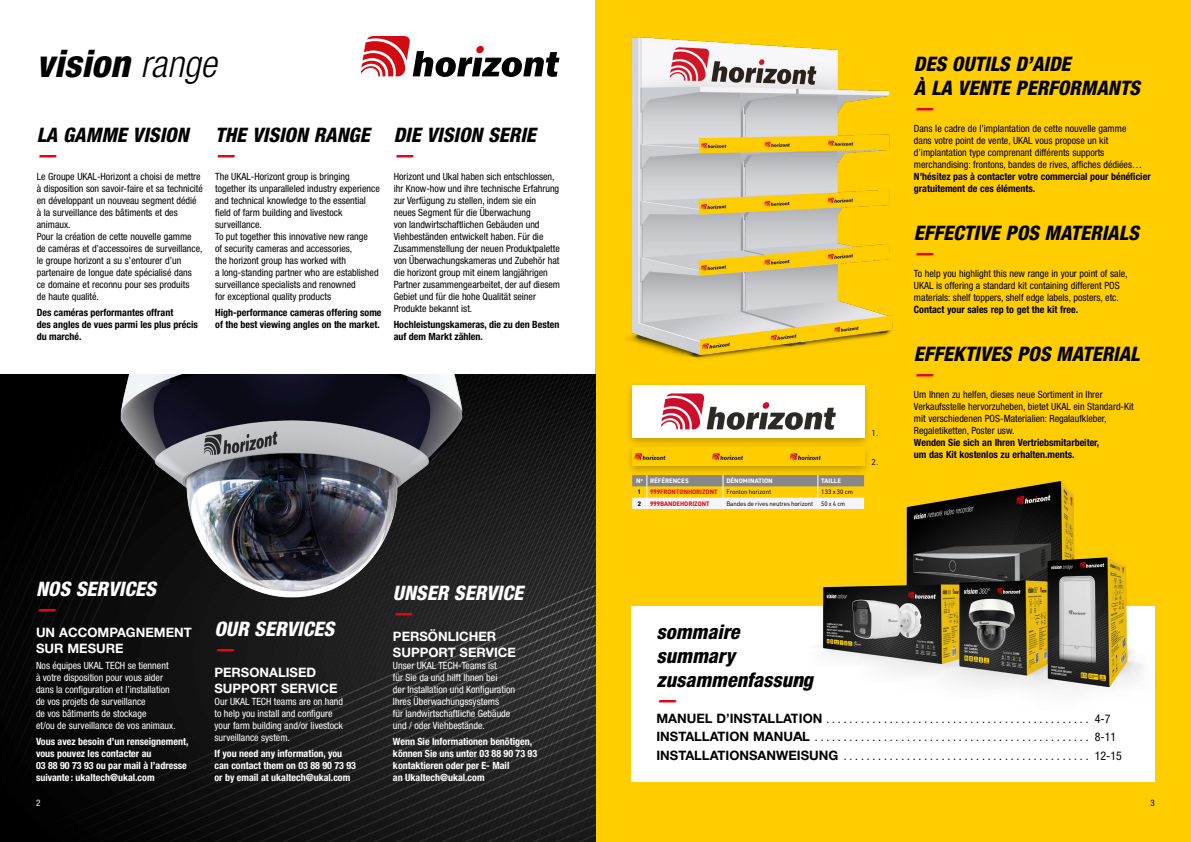
<style>
.page{position:relative;width:1191px;height:842px;background:#fff}
.page>*{position:absolute;margin:0;border:0;box-sizing:border-box;transform-origin:0 0}
.t1{font:italic 800 condensed 37.7px "Helvetica Neue LT Pro";color:#000}
.t2{font:italic 800 condensed 20px/24px "Helvetica Neue LT Pro";color:#000}
.t3{font:italic 800 condensed 20px "Helvetica Neue LT Pro";color:#fff}
.t4{font:italic 800 condensed 20px "Helvetica Neue LT Pro";color:#e30613}
.t5{font:700 13px/15.6px "Helvetica Neue LT Pro";color:#fff}
.t6{font:condensed 12px/18.4px "Helvetica Neue LT Pro";color:#000}
.t7{font:condensed 10px/12px "Helvetica Neue LT Pro";color:#000}
.t8{font:condensed 10px/12px "Helvetica Neue LT Pro";color:#fff}
.t9{font:700 condensed 10px/12px "Helvetica Neue LT Pro";color:#000}
.t10{font:700 condensed 10px/12px "Helvetica Neue LT Pro";color:#fff}
.t11{font:condensed 9px "Helvetica Neue LT Pro";color:#000}
.t12{font:condensed 9px "Helvetica Neue LT Pro";color:#fff}
.t13{font:8.4px "URWDIN";color:#000}
.t14{font:6.3px "URWDIN";letter-spacing:-.01em;color:#000}
.t15{font:700 6.3px "URWDIN";letter-spacing:-.01em;color:#e30613}
.t16{font:700 6.3px "URWDIN";color:#fff}
.t17{font:6.3px "URWDIN";letter-spacing:-.01em;color:#000;scale:.95 1}
.t18{font:700 6.3px "URWDIN";color:#000}
.s1{font-weight:300}
.s2{font-weight:700;font-stretch:normal;font-size:13px}
</style>
<div class="page">
<div style="left:595px;top:0;width:596px;height:842px;background:#ffcd00"></div>
<div style="left:631px;top:606px;width:524px;height:175px;background:#fff"></div>
<img style="left:627px;top:37px;width:266px;height:322px">
<div style="left:625px;top:382px;width:246px;height:66px;background:#000;opacity:.25"></div>
<img style="left:632px;top:386px;width:232px;height:52px">
<div style="left:625px;top:443px;width:246px;height:33px;background:#000;opacity:.25"></div>
<img style="left:632px;top:447px;width:232px;height:19px">
<svg style="left:632px;top:475px;width:166px;height:34px"></svg>
<img style="left:0;top:374px;width:595px;height:468px">
<img style="left:96px;top:374px;width:382px;height:239px">
<svg style="left:361px;top:36px;width:198px;height:41px"></svg>
<img style="left:798px;top:454px;width:345px;height:236px">
<img style="left:835px;top:481px;width:223px;height:106px">
<h1 class="t1" style="left:36px;top:41px;width:182px">vision <span class="s1">range</span></h1>
<h2 class="t2" style="left:914px;top:51px;width:228px">DES OUTILS D’AIDE<br>À LA VENTE PERFORMANTS</h2>
<h2 class="t4" style="left:914px;top:95px;width:21px">—</h2>
<p class="t7" style="left:914px;top:123px;width:230px">Dans le cadre de l’implantation de cette nouvelle gamme dans votre point de vente, UKAL vous propose un kit d’implantation type comprenant différents supports merchandising: frontons, bandes de rives, affiches dédiées…</p>
<p class="t9" style="left:914px;top:171px;width:238px">N’hésitez pas à contacter votre commercial pour bénéficier gratuitement de ces éléments.</p>
<h2 class="t2" style="left:914px;top:220px;width:226px">EFFECTIVE POS MATERIALS</h2>
<h2 class="t4" style="left:914px;top:240px;width:21px">—</h2>
<p class="t7" style="left:914px;top:268px;width:215px">To help you highlight this new range in your point of sale,<br>UKAL is offering a standard kit containing different POS materials: shelf toppers, shelf edge labels, posters, etc.</p>
<p class="t9" style="left:914px;top:304px;width:166px">Contact your sales rep to get the kit free.</p>
<h2 class="t2" style="left:914px;top:341px;width:227px">EFFEKTIVES POS MATERIAL</h2>
<h2 class="t4" style="left:914px;top:361px;width:21px">—</h2>
<p class="t7" style="left:914px;top:389px;width:221px">Um Ihnen zu helfen, dieses neue Sortiment in Ihrer Verkaufsstelle hervorzuheben, bietet UKAL ein Standard-Kit mit verschiedenen POS-Materialien: Regalaufkleber, Regaletiketten, Poster usw.</p>
<p class="t9" style="left:914px;top:437px;width:187px">Wenden Sie sich an Ihren Vertriebsmitarbeiter, um das Kit kostenlos zu erhalten.ments.</p>
<h2 class="t2" style="left:37px;top:122px;width:153px">LA GAMME VISION</h2>
<h2 class="t4" style="left:37px;top:142px;width:21px">—</h2>
<p class="t7" style="left:37px;top:170px;width:168px">Le Groupe UKAL-Horizont a choisi de mettre à disposition son savoir-faire et sa technicité en développant un nouveau segment dédié à la surveillance des bâtiments et des animaux.<br>Pour la création de cette nouvelle gamme de caméras et d’accessoires de surveillance, le groupe horizont a su s’entourer d’un partenaire de longue date spécialisé dans ce domaine et reconnu pour ses produits<br>de haute qualité.</p>
<p class="t9" style="left:37px;top:306px;width:163px">Des caméras performantes offrant<br>des angles de vues parmi les plus précis du marché.</p>
<h2 class="t2" style="left:215px;top:122px;width:156px">THE VISION RANGE</h2>
<h2 class="t4" style="left:215px;top:142px;width:21px">—</h2>
<p class="t7" style="left:215px;top:170px;width:166px">The UKAL-Horizont group is bringing together its unparalleled industry experience and technical knowledge to the essential field of farm building and livestock surveillance.<br>To put together this innovative new range<br>of security cameras and accessories,<br>the horizont group has worked with<br>a long-standing partner who are established surveillance specialists and renowned<br>for exceptional quality products</p>
<p class="t9" style="left:215px;top:306px;width:168px">High-performance cameras offering some of the best viewing angles on the market.</p>
<h2 class="t2" style="left:394px;top:122px;width:144px">DIE VISION SERIE</h2>
<h2 class="t4" style="left:394px;top:142px;width:21px">—</h2>
<p class="t7" style="left:394px;top:170px;width:168px">Horizont und Ukal haben sich entschlossen, ihr Know-how und ihre technische Erfahrung zur Verfügung zu stellen, indem sie ein neues Segment für die Überwachung<br>von landwirtschaftlichen Gebäuden und Viehbeständen entwickelt haben. Für die Zusammenstellung der neuen Produktpalette von Überwachungskameras und Zubehör hat die horizont group mit einem langjährigen Partner zusammengearbeitet, der auf diesem Gebiet und für die hohe Qualität seiner Produkte bekannt ist.</p>
<p class="t9" style="left:394px;top:318px;width:167px">Hochleistungskameras, die zu den Besten auf dem Markt zählen.</p>
<p class="t13" style="left:871px;top:427px;width:8px">1.</p>
<p class="t13" style="left:871px;top:456px;width:8px">2.</p>
<h2 class="t3" style="left:36px;top:577px;width:121px">NOS SERVICES</h2>
<h2 class="t4" style="left:36px;top:597px;width:21px">—</h2>
<h3 class="t5" style="left:36px;top:624px;width:157px">UN ACCOMPAGNEMENT<br>SUR MESURE</h3>
<p class="t8" style="left:36px;top:659px;width:141px">Nos équipes UKAL TECH se tiennent<br>à votre disposition pour vous aider dans la configuration et l’installation de vos projets de surveillance<br>de vos bâtiments de stockage<br>et/ou de surveillance de vos animaux.</p>
<p class="t10" style="left:36px;top:736px;width:154px">Vous avez besoin d’un renseignement, vous pouvez les contacter au<br>03 88 90 73 93 ou par mail à l’adresse suivante : ukaltech@ukal.com</p>
<p class="t12" style="left:36px;top:797px;width:6px">2</p>
<h2 class="t3" style="left:214px;top:617px;width:121px">OUR SERVICES</h2>
<h2 class="t4" style="left:214px;top:637px;width:21px">—</h2>
<h3 class="t5" style="left:214px;top:665px;width:125px">PERSONALISED<br>SUPPORT SERVICE</h3>
<p class="t8" style="left:214px;top:695px;width:130px">Our UKAL TECH teams are on hand to help you install and configure your farm building and/or livestock surveillance system.</p>
<p class="t10" style="left:214px;top:748px;width:143px">If you need any information, you can contact them on 03 88 90 73 93 or by email at ukaltech@ukal.com</p>
<h2 class="t3" style="left:393px;top:581px;width:132px">UNSER SERVICE</h2>
<h2 class="t4" style="left:393px;top:601px;width:21px">—</h2>
<h3 class="t5" style="left:393px;top:629px;width:125px">PERSÖNLICHER<br>SUPPORT SERVICE</h3>
<p class="t8" style="left:393px;top:659px;width:124px">Unser UKAL TECH-Teams ist<br>für Sie da und hilft Ihnen bei<br>der Installation und Konfiguration<br>Ihres Überwachungssystems<br>für landwirtschaftliche Gebäude und / oder Viehbestände.</p>
<p class="t10" style="left:393px;top:736px;width:146px">Wenn Sie Informationen benötigen, können Sie uns unter 03 88 90 73 93 kontaktieren oder per E- Mail<br>an Ukaltech@ukal.com</p>
<p class="t16" style="left:636px;top:476px;width:54px">N<sup>o</sup> RÉFÉRENCES</p>
<p class="t16" style="left:726px;top:476px;width:48px">DÉNOMINATION</p>
<p class="t16" style="left:821px;top:476px;width:21px">TAILLE</p>
<p class="t18" style="left:638px;top:488px;width:5px">1</p>
<p class="t15" style="left:650px;top:488px;width:69px">999FRONTONHORIZONT</p>
<p class="t14" style="left:726px;top:488px;width:46px">Fronton horizont</p>
<p class="t14" style="left:821px;top:488px;width:33px">133 x 30 cm</p>
<p class="t18" style="left:638px;top:499px;width:5px">2</p>
<p class="t15" style="left:650px;top:499px;width:61px">999BANDEHORIZONT</p>
<p class="t14" style="left:726px;top:499px;width:88px">Bandes de rives neutres horizont</p>
<p class="t17" style="left:821px;top:499px;width:27px">50 x 4 cm</p>
<h2 class="t2" style="left:656px;top:620px;width:158px">sommaire summary zusammenfassung</h2>
<h2 class="t4" style="left:656px;top:688px;width:21px">—</h2>
<p class="t6" style="left:656px;top:709px;width:461px"><span class="s2">MANUEL D’INSTALLATION</span> . . . . . . . . . . . . . . . . . . . . . . . . . . . . . . . . . . . . . . . . . . . . . . 4-7<br><span class="s2">INSTALLATION MANUAL</span> . . . . . . . . . . . . . . . . . . . . . . . . . . . . . . . . . . . . . . . . . . . . . . . . 8-11<br><span class="s2">INSTALLATIONSANWEISUNG</span> ............................................</p>
<p class="t6" style="left:1094px;top:746px;width:29px">12-15</p>
<p class="t11" style="left:1150px;top:797px;width:6px">3</p>
</div>
